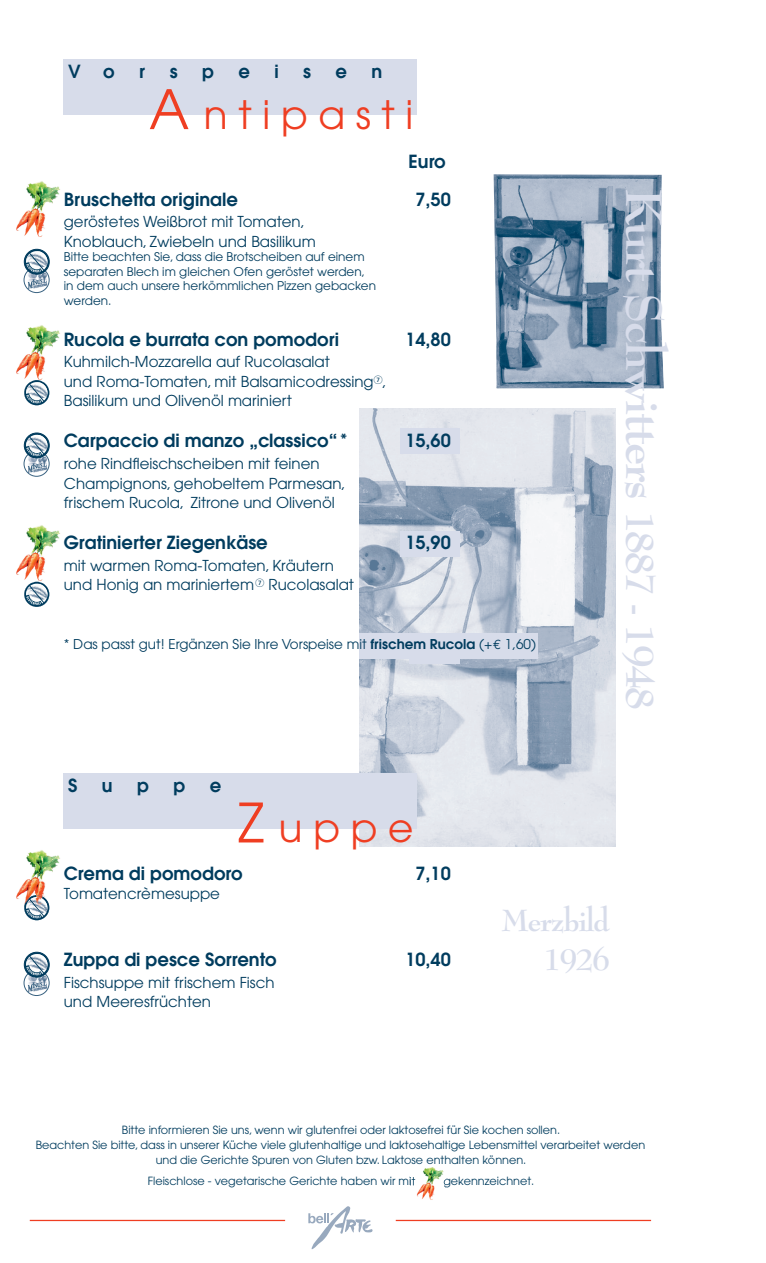
<style>
.page{position:relative;width:766px;height:1263px;background:#fff}
.page>*{position:absolute;margin:0;border:0;box-sizing:border-box;transform-origin:0 0}
.t1{font:700 49.5px "Bernhard Modern BT";letter-spacing:-.05em;color:#d7dcea}
.t2{font:39px "Avant Garde";letter-spacing:.275em;color:#ef3e22}
.t3{font:700 30px/39px "Bernhard Modern BT";letter-spacing:-.04em;color:#d7dcea;text-align:right}
.t4{font:600 18px "Avant Garde";color:#003c5e}
.t5{font:15px/19.5px "Avant Garde";color:#003c5e}
.t6{font:13.5px "Avant Garde";color:#003c5e}
.t7{font:12px/14.4px "Avant Garde";color:#003c5e}
.t8{font:11.25px/15px "Avant Garde";color:#003c5e;text-align:center}
.s1{font-size:54px}
.s2{font-weight:600}
.s3{font-family:"Euro Mono"}
.s4{font-size:39px}
</style>
<div class="page">
<div style="left:64px;top:60px;width:353px;height:55px;background:#d7dcea"></div>
<svg style="left:308px;top:1206px;width:64px;height:43px"></svg>
<hr style="left:30px;top:1220px;width:255px;height:1px;background:#ef3e22">
<hr style="left:395px;top:1220px;width:256px;height:1px;background:#ef3e22">
<img style="left:359px;top:408px;width:256px;height:438px">
<img style="left:493px;top:174px;width:170px;height:214px">
<div style="left:409px;top:638px;width:50px;height:25px;background:#d7dcea"></div>
<div style="left:400px;top:531px;width:59px;height:26px;background:#d7dcea"></div>
<div style="left:400px;top:428px;width:59px;height:25px;background:#d7dcea"></div>
<div style="left:359px;top:634px;width:179px;height:25px;background:#d7dcea"></div>
<img style="left:417px;top:1167px;width:27px;height:33px">
<img style="left:410px;top:1177px;width:35px;height:11px">
<img style="left:16px;top:181px;width:44px;height:56px">
<img style="left:16px;top:325px;width:44px;height:55px">
<svg style="left:24px;top:380px;width:25px;height:25px"></svg>
<img style="left:16px;top:525px;width:44px;height:57px">
<svg style="left:24px;top:582px;width:25px;height:25px"></svg>
<img style="left:16px;top:850px;width:44px;height:57px">
<svg style="left:24px;top:895px;width:25px;height:25px"></svg>
<div style="left:64px;top:773px;width:353px;height:55px;background:#d7dcea"></div>
<img style="left:27px;top:274px;width:22px;height:15px">
<div style="left:24px;top:267px;width:25px;height:26px;border:1px solid #396281;border-radius:50%"></div>
<div style="left:24px;top:249px;width:25px;height:25px;border:1px solid #003c5e;border-radius:50%"></div>
<svg style="left:25px;top:250px;width:24px;height:24px"></svg>
<img style="left:27px;top:457px;width:22px;height:16px">
<div style="left:24px;top:451px;width:25px;height:25px;border:1px solid #396281;border-radius:50%"></div>
<div style="left:24px;top:433px;width:25px;height:25px;border:1px solid #003c5e;border-radius:50%"></div>
<svg style="left:25px;top:434px;width:24px;height:23px"></svg>
<img style="left:27px;top:977px;width:22px;height:15px">
<div style="left:24px;top:970px;width:25px;height:26px;border:1px solid #396281;border-radius:50%"></div>
<div style="left:24px;top:952px;width:25px;height:25px;border:1px solid #003c5e;border-radius:50%"></div>
<svg style="left:25px;top:953px;width:24px;height:24px"></svg>
<p class="t4" style="left:68px;top:60px;width:14px">V</p>
<p class="t4" style="left:103px;top:60px;width:13px">o</p>
<p class="t4" style="left:139px;top:60px;width:7px">r</p>
<p class="t4" style="left:170px;top:60px;width:9px">s</p>
<p class="t4" style="left:202px;top:60px;width:13px">p</p>
<p class="t4" style="left:238px;top:60px;width:13px">e</p>
<p class="t4" style="left:274px;top:60px;width:6px">i</p>
<p class="t4" style="left:303px;top:60px;width:9px">s</p>
<p class="t4" style="left:335px;top:60px;width:13px">e</p>
<p class="t4" style="left:371px;top:60px;width:12px">n</p>
<h2 class="t2" style="left:149px;top:92px;width:266px"><span class="s1">A</span>ntipasti</h2>
<p class="t4" style="left:408px;top:149px;width:39px">Euro</p>
<p class="t4" style="left:64px;top:187px;width:175px">Bruschetta originale</p>
<p class="t4" style="left:415px;top:187px;width:37px">7,50</p>
<p class="t5" style="left:64px;top:212px;width:253px">geröstetes Weißbrot mit Tomaten,<br>Knoblauch, Zwiebeln und Basilikum</p>
<p class="t7" style="left:64px;top:250px;width:313px">Bitte beachten Sie, dass die Brotscheiben auf einem separaten Blech im gleichen Ofen geröstet werden, in dem auch unsere herkömmlichen Pizzen gebacken werden.</p>
<p class="t4" style="left:64px;top:327px;width:277px">Rucola e burrata con pomodori</p>
<p class="t4" style="left:405px;top:327px;width:47px">14,80</p>
<p class="t5" style="left:64px;top:352px;width:324px">Kuhmilch-Mozzarella auf Rucolasalat<br>und Roma-Tomaten, mit Balsamicodressing<sup>7</sup>,<br>Basilikum und Olivenöl mariniert</p>
<p class="t4" style="left:64px;top:429px;width:285px">Carpaccio di manzo „classico“ *</p>
<p class="t4" style="left:405px;top:429px;width:47px">15,60</p>
<p class="t5" style="left:64px;top:454px;width:283px">rohe Rindfleischscheiben mit feinen<br>Champignons, gehobeltem Parmesan, frischem Rucola, Zitrone und Olivenöl</p>
<p class="t4" style="left:64px;top:531px;width:205px">Gratinierter Ziegenkäse</p>
<p class="t4" style="left:405px;top:531px;width:47px">15,90</p>
<p class="t5" style="left:64px;top:555px;width:291px">mit warmen Roma-Tomaten, Kräutern und Honig an mariniertem <sup>7</sup> Rucolasalat</p>
<p class="t6" style="left:64px;top:636px;width:473px">* Das passt gut! Ergänzen Sie Ihre Vorspeise mit <span class="s2">frischem Rucola</span> (+<span class="s3">€</span> 1,60)</p>
<h1 class="t1" style="left:675px;top:188px;width:523px;rotate:90deg">Kurt Schwitters <span class="s4">1887 - 1948</span></h1>
<p class="t4" style="left:68px;top:773px;width:11px">S</p>
<p class="t4" style="left:102px;top:773px;width:12px">u</p>
<p class="t4" style="left:137px;top:773px;width:13px">p</p>
<p class="t4" style="left:173px;top:773px;width:13px">p</p>
<p class="t4" style="left:210px;top:773px;width:13px">e</p>
<h2 class="t2" style="left:238px;top:805px;width:177px"><span class="s1">Z</span>uppe</h2>
<p class="t4" style="left:64px;top:861px;width:180px">Crema di pomodoro</p>
<p class="t4" style="left:415px;top:861px;width:37px">7,10</p>
<p class="t5" style="left:64px;top:884px;width:158px">Tomatencrèmesuppe</p>
<p class="t4" style="left:64px;top:947px;width:214px">Zuppa di pesce Sorrento</p>
<p class="t4" style="left:405px;top:947px;width:47px">10,40</p>
<p class="t5" style="left:64px;top:972px;width:212px">Fischsuppe mit frischem Fisch und Meeresfrüchten</p>
<h3 class="t3" style="left:501px;top:900px;width:110px">Merzbild<br>1926</h3>
<p class="t8" style="left:36px;top:1122px;width:611px">Bitte informieren Sie uns, wenn wir glutenfrei oder laktosefrei für Sie kochen sollen.<br>Beachten Sie bitte, dass in unserer Küche viele glutenhaltige und laktosehaltige Lebensmittel verarbeitet werden und die Gerichte Spuren von Gluten bzw. Laktose enthalten können.</p>
<p class="t8" style="left:148px;top:1174px;width:269px">Fleischlose - vegetarische Gerichte haben wir mit</p>
<p class="t8" style="left:443px;top:1174px;width:92px">gekennzeichnet.</p>
</div>
